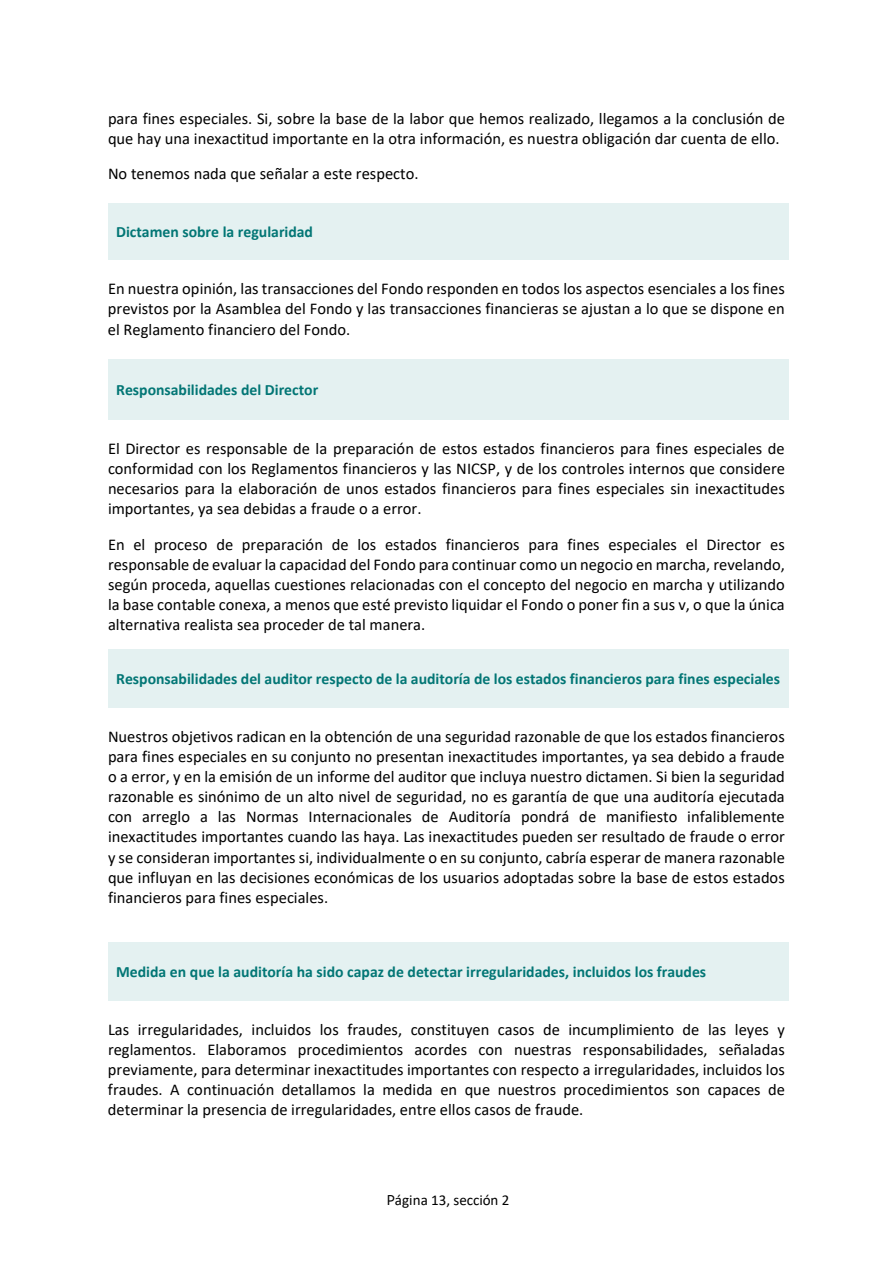
<style>
.page{position:relative;width:893px;height:1263px;background:#fff}
.page>*{position:absolute;margin:0;border:0;box-sizing:border-box;transform-origin:0 0}
.t1{font:16.5px/20.1px "Calibri";color:#000;text-align:justify}
.t2{font:700 15.75px "Calibri";color:#027675}
.t3{font:15px "Calibri";letter-spacing:-.005em;color:#000}
.s1{font-family:"Adobe Clean"}
</style>
<div class="page">
<div style="left:108px;top:204px;width:680px;height:56px;background:#e4f1f1"></div>
<div style="left:108px;top:359px;width:680px;height:61px;background:#e4f1f1"></div>
<div style="left:108px;top:649px;width:680px;height:59px;background:#e4f1f1"></div>
<div style="left:108px;top:942px;width:680px;height:59px;background:#e4f1f1"></div>
<p class="t1" style="left:108px;top:108px;width:678px">para fines especiales. Si, sobre la base de la labor que hemos realizado, llegamos a la conclusión de que hay una inexactitud importante en la otra información, es nuestra obligación dar cuenta de ello.</p>
<p class="t1" style="left:108px;top:163px;width:312px">No tenemos nada que señalar a este respecto.</p>
<p class="t2" style="left:116px;top:221px;width:199px">Dictamen sobre la regularidad</p>
<p class="t1" style="left:108px;top:278px;width:678px">En nuestra opinión, las transacciones del Fondo responden en todos los aspectos esenciales a los fines previstos por la Asamblea del Fondo y las transacciones financieras se ajustan a lo que se dispone en el Reglamento financiero del Fondo.</p>
<p class="t2" style="left:116px;top:378px;width:204px">Responsabilidades del Director</p>
<p class="t1" style="left:108px;top:438px;width:678px">El Director es responsable de la preparación de estos estados financieros para fines especiales de conformidad con los Reglamentos financieros y las NICSP, y de los controles internos que considere necesarios para la elaboración de unos estados financieros para fines especiales sin inexactitudes importantes, ya sea debidas a fraude o a error.</p>
<p class="t1" style="left:108px;top:534px;width:678px">En el proceso de preparación de los estados financieros para fines especiales el Director es responsable de evaluar la capacidad del Fondo para continuar como un negocio en marcha, revelando, según proceda, aquellas cuestiones relacionadas con el concepto del negocio en marcha y utilizando la base contable conexa, a menos que esté previsto liquidar el Fondo o poner fin a sus v, o que la única alternativa realista sea proceder de tal manera.</p>
<p class="t2" style="left:116px;top:668px;width:666px">Responsabilidades del auditor respecto de la auditoría de los estados financieros para fines especiales</p>
<p class="t1" style="left:108px;top:726px;width:678px">Nuestros objetivos radican en la obtención de una seguridad razonable de que los estados financieros para fines especiales en su conjunto no presentan inexactitudes importantes, ya sea debido a fraude o a error, y en la emisión de un informe del auditor que incluya nuestro dictamen. Si bien la seguridad razonable es sinónimo de un alto nivel de seguridad, no es garantía de que una auditoría ejecutada con arreglo a las Normas Internacionales de Auditoría pondrá de manifiesto infaliblemente inexactitudes importantes cuando las haya. Las inexactitudes pueden ser resultado de fraude o error y se consideran importantes si, individualmente o en su conjunto, cabría esperar de manera razonable que influyan en las decisiones económicas de los usuarios adoptadas sobre la base de estos estados financieros para fines especiales.</p>
<p class="t2" style="left:116px;top:960px;width:592px">Medida en que la auditoría ha sido capaz de detectar irregularidades, incluidos los fraudes</p>
<p class="t1" style="left:108px;top:1019px;width:679px">Las irregularidades, incluidos los fraudes, constituyen casos de incumplimiento de las leyes y reglamentos. Elaboramos procedimientos acordes con nuestras responsabilidades, señaladas previamente, para determinar inexactitudes importantes con respecto a irregularidades, incluidos los fraudes. A continuación detallamos la medida en que nuestros procedimientos son capaces de determinar la presencia de irregularidades, entre ellos casos de fraude.</p>
<p class="t3" style="left:387px;top:1190px;width:124px"><span class="s1">P</span>ágina 13, sección 2</p>
</div>
